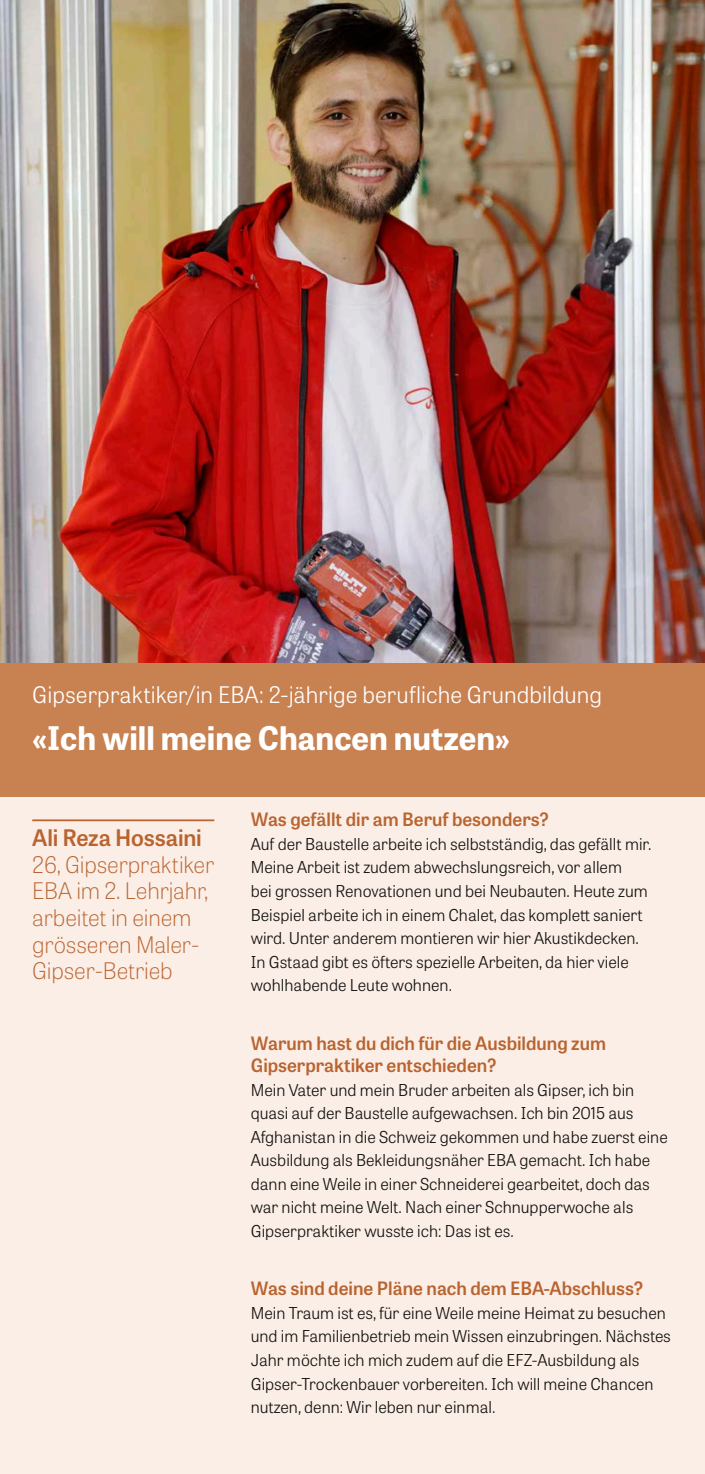
<style>
.page{position:relative;width:705px;height:1474px;background:#fff}
.page>*{position:absolute;margin:0;border:0;box-sizing:border-box;transform-origin:0 0}
.t1{font:700 32.38px "Tablet Gothic";color:#fff}
.t2{font:100 22.75px/26.6px "Tablet Gothic";letter-spacing:-.005em;color:#b96430}
.t3{font:300 22.75px "Tablet Gothic";color:#fff}
.t4{font:600 22.75px "Tablet Gothic";letter-spacing:-.01em;color:#b96430}
.t5{font:600 18.38px/22.4px "Tablet Gothic";color:#b96430}
.t6{font:300 16.28px/23.6px "Tablet Gothic";color:#11110f}
</style>
<div class="page">
<div style="left:0;top:82px;width:704px;height:1391px;background:#fbeee6"></div>
<div style="left:0;top:662px;width:704px;height:134px;background:#c88151"></div>
<hr style="left:32px;top:819px;width:182px;height:2px;background:#b96430">
<img style="left:0;top:0;width:704px;height:662px">
<h2 class="t3" style="left:32px;top:679px;width:571px">Gipserpraktiker/in EBA: 2-jährige berufliche Grundbildung</h2>
<h1 class="t1" style="left:32px;top:715px;width:479px">«Ich will meine Chancen nutzen»</h1>
<h2 class="t4" style="left:32px;top:821px;width:171px">Ali Reza Hossaini</h2>
<h2 class="t2" style="left:32px;top:850px;width:183px">26, Gipserpraktiker<br>EBA im 2. Lehrjahr, arbeitet in einem grösseren Maler-<br>Gipser-Betrieb</h2>
<p class="t5" style="left:251px;top:807px;width:299px">Was gefällt dir am Beruf besonders?</p>
<p class="t6" style="left:251px;top:831px;width:402px">Auf der Baustelle arbeite ich selbstständig, das gefällt mir.<br>Meine Arbeit ist zudem abwechslungsreich, vor allem<br>bei grossen Renovationen und bei Neubauten. Heute zum Beispiel arbeite ich in einem Chalet, das komplett saniert wird. Unter anderem montieren wir hier Akustikdecken.<br>In Gstaad gibt es öfters spezielle Arbeiten, da hier viele wohlhabende Leute wohnen.</p>
<p class="t5" style="left:251px;top:1031px;width:357px">Warum hast du dich für die Ausbildung zum<br>Gipserpraktiker entschieden?</p>
<p class="t6" style="left:251px;top:1077px;width:418px">Mein Vater und mein Bruder arbeiten als Gipser, ich bin quasi auf der Baustelle aufgewachsen. Ich bin 2015 aus Afghanistan in die Schweiz gekommen und habe zuerst eine Ausbildung als Bekleidungsnäher EBA gemacht. Ich habe dann eine Weile in einer Schneiderei gearbeitet, doch das war nicht meine Welt. Nach einer Schnupperwoche als Gipserpraktiker wusste ich: Das ist es.</p>
<p class="t5" style="left:251px;top:1276px;width:394px">Was sind deine Pläne nach dem EBA-Abschluss?</p>
<p class="t6" style="left:251px;top:1300px;width:421px">Mein Traum ist es, für eine Weile meine Heimat zu besuchen und im Familienbetrieb mein Wissen einzubringen. Nächstes Jahr möchte ich mich zudem auf die EFZ-Ausbildung als Gipser-Trockenbauer vorbereiten. Ich will meine Chancen nutzen, denn: Wir leben nur einmal.</p>
</div>
